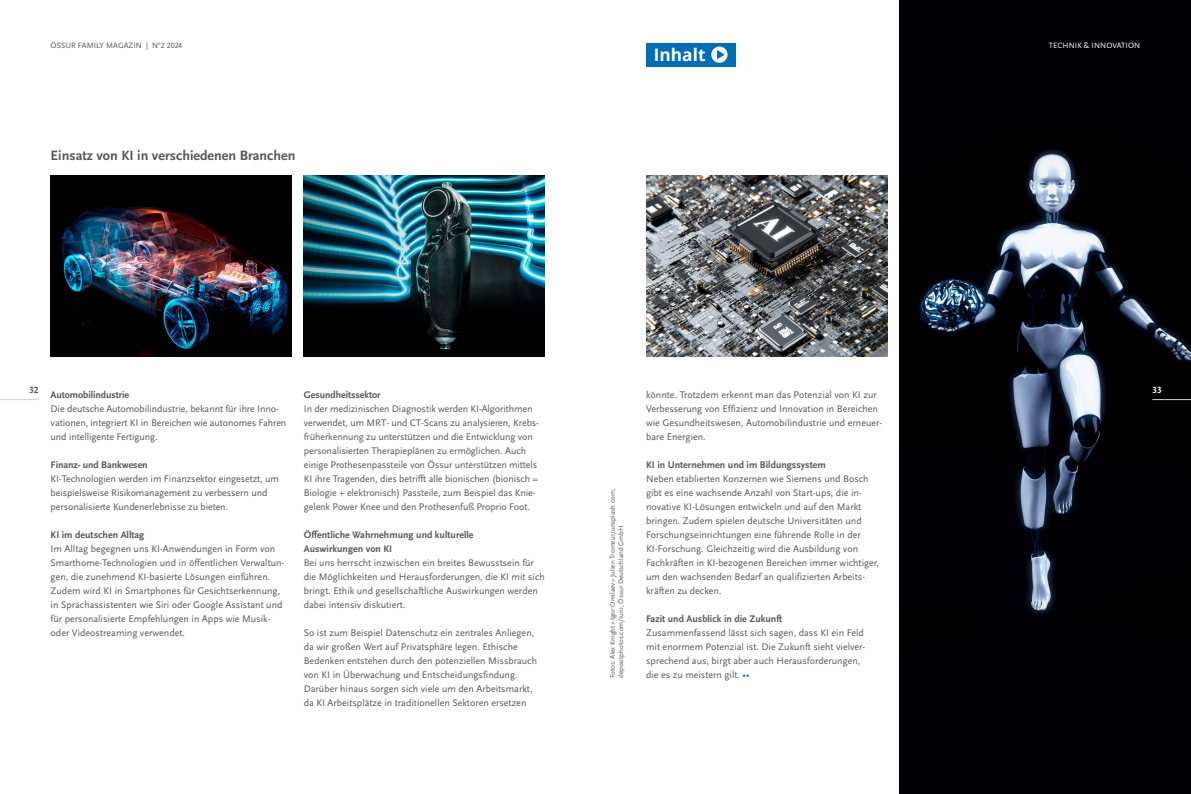
<style>
.page{position:relative;width:1191px;height:794px;background:#fff}
.page>*{position:absolute;margin:0;border:0;box-sizing:border-box;transform-origin:0 0}
.t1{font:700 17.3px "Open Sans";color:#fff}
.t2{font:700 14.1px "Scala Sans OT";color:#575756}
.t3{font:10px/14px "Scala Sans OT";color:#575756}
.t4{font:700 10px/14px "Scala Sans OT";color:#575756}
.t5{font:700 9.5px "Scala Sans Pro";color:#575756}
.t6{font:700 9.5px "Scala Sans OT";color:#fff}
.t7{font:8px "Scala Sans OT";letter-spacing:.01em;color:#575756}
.t8{font:8px "Scala Sans OT";letter-spacing:.01em;color:#fff}
.t9{font:7px/8.4px "Scala Sans OT";color:#575756}
.s1{color:#006eb6}
</style>
<div class="page">
<div style="left:646px;top:43px;width:89px;height:23px;background:#006eb6"></div>
<svg style="left:711px;top:46px;width:16px;height:17px"></svg>
<svg style="left:717px;top:50px;width:8px;height:9px"></svg>
<img style="left:51px;top:175px;width:241px;height:181px">
<img style="left:304px;top:175px;width:241px;height:181px">
<img style="left:646px;top:175px;width:241px;height:181px">
<img style="left:900px;top:0;width:291px;height:794px">
<hr style="left:0;top:399px;width:39px;height:1px;background:#d0d0d0">
<hr style="left:1152px;top:399px;width:39px;height:1px;background:#d0d0d0">
<p class="t7" style="left:51px;top:41px;width:133px">ÖSSUR FAMILY MAGAZIN | N°2 2024</p>
<h2 class="t2" style="left:51px;top:147px;width:246px">Einsatz von KI in verschiedenen Branchen</h2>
<h1 class="t1" style="left:654px;top:43px;width:53px">Inhalt</h1>
<p class="t5" style="left:29px;top:384px;width:11px">32</p>
<p class="t4" style="left:51px;top:388px;width:80px">Automobilindustrie</p>
<p class="t3" style="left:51px;top:402px;width:237px">Die deutsche Automobilindustrie, bekannt für ihre Inno&shy;vationen, integriert KI in Bereichen wie autonomes Fahren und intelligente Fertigung.</p>
<p class="t4" style="left:51px;top:458px;width:99px">Finanz- und Bankwesen</p>
<p class="t3" style="left:51px;top:472px;width:230px">KI-Technologien werden im Finanzsektor eingesetzt, um beispielsweise Risikomanagement zu verbessern und personalisierte Kundenerlebnisse zu bieten.</p>
<p class="t4" style="left:51px;top:528px;width:95px">KI im deutschen Alltag</p>
<p class="t3" style="left:51px;top:542px;width:235px">Im Alltag begegnen uns KI-Anwendungen in Form von Smarthome-Technologien und in öffentlichen Verwaltun&shy;gen, die zunehmend KI-basierte Lösungen einführen.<br>Zudem wird KI in Smartphones für Gesichtserkennung, in Sprachassistenten wie Siri oder Google Assistant und für personalisierte Empfehlungen in Apps wie Musik&shy;oder Videostreaming verwendet.</p>
<p class="t4" style="left:304px;top:388px;width:78px">Gesundheitssektor</p>
<p class="t3" style="left:304px;top:402px;width:236px">In der medizinischen Diagnostik werden KI-Algorithmen verwendet, um MRT- und CT-Scans zu analysieren, Krebs&shy;früherkennung zu unterstützen und die Entwicklung von personalisierten Therapieplänen zu ermöglichen. Auch einige Prothesenpassteile von Össur unterstützen mittels KI ihre Tragenden, dies betrifft alle bionischen (bionisch = Biologie + elektronisch) Passteile, zum Beispiel das Knie&shy;gelenk Power Knee und den Prothesenfuß Proprio Foot.</p>
<p class="t4" style="left:304px;top:528px;width:171px">Öffentliche Wahrnehmung und kulturelle<br>Auswirkungen von KI</p>
<p class="t3" style="left:304px;top:556px;width:243px">Bei uns herrscht inzwischen ein breites Bewusstsein für die Möglichkeiten und Herausforderungen, die KI mit sich bringt. Ethik und gesellschaftliche Auswirkungen werden dabei intensiv diskutiert.</p>
<p class="t3" style="left:304px;top:626px;width:235px">So ist zum Beispiel Datenschutz ein zentrales Anliegen, da wir großen Wert auf Privatsphäre legen. Ethische Bedenken entstehen durch den potenziellen Missbrauch von KI in Überwachung und Entscheidungsfindung.<br>Darüber hinaus sorgen sich viele um den Arbeitsmarkt, da KI Arbeitsplätze in traditionellen Sektoren ersetzen</p>
<p class="t9" style="left:608px;top:678px;width:191px;rotate:-90deg">Fotos: Alex Knight+Igor Omilaev+Julien Tromeur/unsplash.com, depositphotos.com/Iurii, Össur Deutschland GmbH</p>
<p class="t3" style="left:646px;top:388px;width:238px">könnte. Trotzdem erkennt man das Potenzial von KI zur Verbesserung von Effizienz und Innovation in Bereichen wie Gesundheitswesen, Automobilindustrie und erneuer&shy;bare Energien.</p>
<p class="t4" style="left:646px;top:458px;width:181px">KI in Unternehmen und im Bildungssystem</p>
<p class="t3" style="left:646px;top:472px;width:234px">Neben etablierten Konzernen wie Siemens und Bosch gibt es eine wachsende Anzahl von Start-ups, die in&shy;novative KI-Lösungen entwickeln und auf den Markt bringen. Zudem spielen deutsche Universitäten und Forschungseinrichtungen eine führende Rolle in der KI-Forschung. Gleichzeitig wird die Ausbildung von Fachkräften in KI-bezogenen Bereichen immer wichtiger, um den wachsenden Bedarf an qualifizierten Arbeits&shy;kräften zu decken.</p>
<p class="t4" style="left:646px;top:612px;width:138px">Fazit und Ausblick in die Zukunft</p>
<p class="t3" style="left:646px;top:626px;width:221px">Zusammenfassend lässt sich sagen, dass KI ein Feld mit enormem Potenzial ist. Die Zukunft sieht vielver&shy;sprechend aus, birgt aber auch Herausforderungen, die es zu meistern gilt. <span class="s1">••</span></p>
<p class="t8" style="left:1048px;top:41px;width:93px">TECHNIK &amp; INNOVATION</p>
<p class="t6" style="left:1152px;top:384px;width:11px">33</p>
</div>
